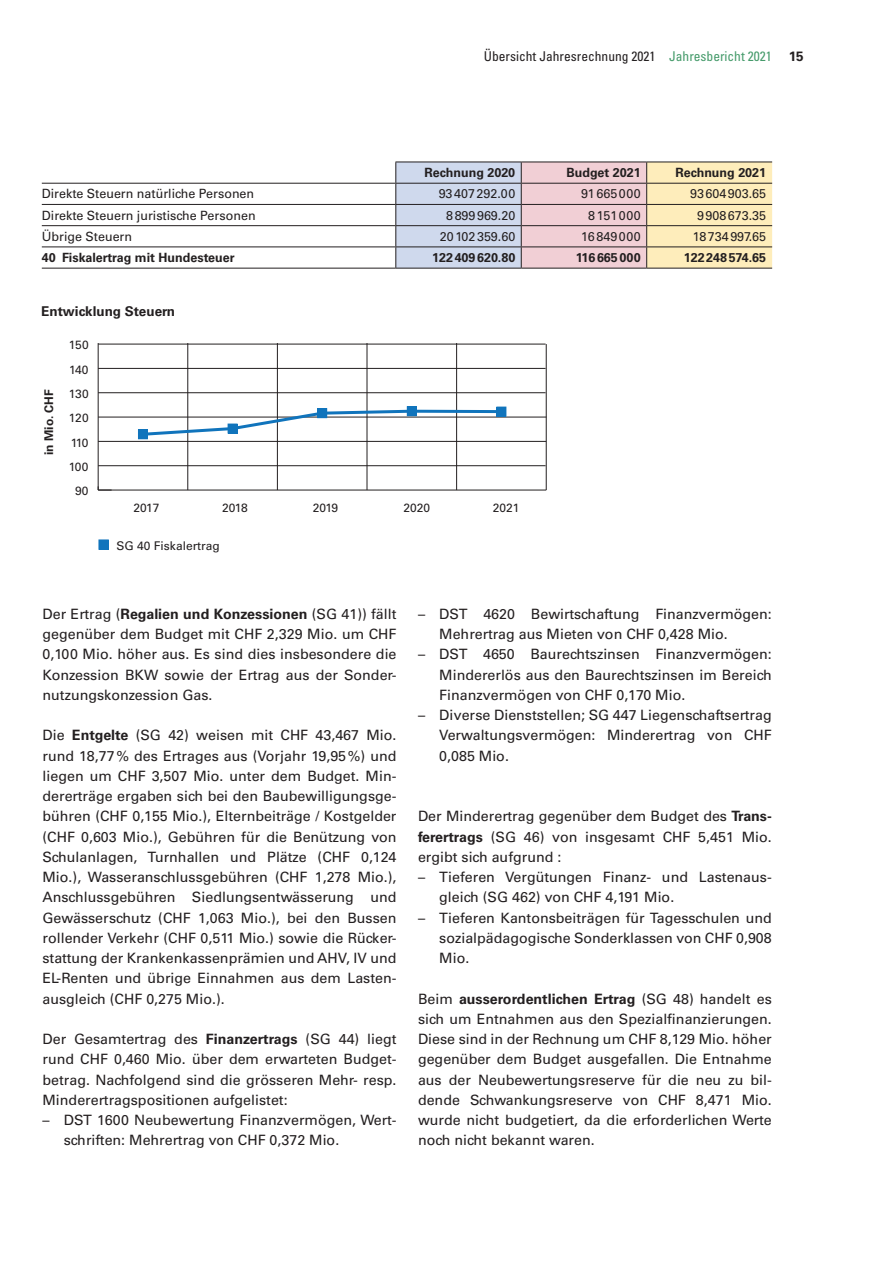
<style>
.page{position:relative;width:893px;height:1263px;background:#fff}
.page>*{position:absolute;margin:0;border:0;box-sizing:border-box;transform-origin:0 0}
.t1{font:14.25px/20.2px "Univers LT Pro 55 Roman";color:#231f20;text-align:justify}
.t2{font:700 14.25px "Univers LT Pro 65";color:#231f20}
.t3{font:condensed 13.5px "Univers LT Pro";color:#231f20}
.t4{font:700 13.5px "Univers LT Pro 65";color:#231f20}
.t5{font:12.75px "Univers LT Pro 55 Roman";color:#231f20}
.t6{font:700 12.75px "Univers LT Pro 65";color:#231f20}
.t7{font:12.75px "Univers LT Pro 55 Roman";letter-spacing:.04em;color:#231f20}
.t8{font:12px "Univers LT Pro 55 Roman";color:#231f20}
.t9{font:700 12px "Univers LT Pro 65";color:#231f20}
.s1{color:#469b6b}
.s2{font-family:"Univers LT Pro 55 Roman";font-weight:400}
.s3{font-family:"Univers LT Pro 65";font-weight:700}
</style>
<div class="page">
<svg style="left:395px;top:163px;width:377px;height:105px;background:#e4d7cf"></svg>
<hr style="left:395px;top:162px;width:126px;height:1px;background:#231f20">
<hr style="left:521px;top:162px;width:126px;height:1px;background:#231f20">
<hr style="left:647px;top:162px;width:125px;height:1px;background:#231f20">
<hr style="left:42px;top:183px;width:354px;height:1px;background:#231f20">
<hr style="left:42px;top:204px;width:354px;height:1px;background:#231f20">
<hr style="left:396px;top:204px;width:125px;height:1px;background:#231f20">
<hr style="left:521px;top:204px;width:126px;height:1px;background:#231f20">
<hr style="left:647px;top:204px;width:125px;height:1px;background:#231f20">
<hr style="left:42px;top:225px;width:354px;height:1px;background:#231f20">
<hr style="left:396px;top:225px;width:125px;height:1px;background:#231f20">
<hr style="left:521px;top:225px;width:126px;height:1px;background:#231f20">
<hr style="left:647px;top:225px;width:125px;height:1px;background:#231f20">
<hr style="left:42px;top:246px;width:354px;height:1px;background:#231f20">
<hr style="left:396px;top:246px;width:125px;height:1px;background:#231f20">
<hr style="left:521px;top:246px;width:126px;height:1px;background:#231f20">
<hr style="left:647px;top:246px;width:125px;height:1px;background:#231f20">
<hr style="left:42px;top:268px;width:354px;height:1px;background:#231f20">
<hr style="left:396px;top:268px;width:125px;height:1px;background:#231f20">
<hr style="left:521px;top:268px;width:126px;height:1px;background:#231f20">
<hr style="left:647px;top:268px;width:125px;height:1px;background:#231f20">
<div style="left:99px;top:540px;width:9px;height:9px;background:#1074bc"></div>
<div style="left:99px;top:540px;width:10px;height:10px;border:1px solid #1074bc"></div>
<hr style="left:98px;top:490px;width:448px;height:1px;background:#231f20">
<hr style="left:98px;top:343px;width:1px;height:147px;background:#231f20">
<hr style="left:187px;top:343px;width:1px;height:147px;background:#231f20">
<hr style="left:277px;top:343px;width:1px;height:147px;background:#231f20">
<hr style="left:367px;top:343px;width:1px;height:147px;background:#231f20">
<hr style="left:456px;top:343px;width:1px;height:147px;background:#231f20">
<hr style="left:546px;top:344px;width:1px;height:146px;background:#231f20">
<svg style="left:98px;top:486px;width:14px;height:5px"></svg>
<hr style="left:98px;top:465px;width:448px;height:1px;background:#231f20">
<hr style="left:98px;top:441px;width:448px;height:1px;background:#231f20">
<hr style="left:98px;top:417px;width:448px;height:1px;background:#231f20">
<hr style="left:98px;top:392px;width:448px;height:1px;background:#231f20">
<hr style="left:98px;top:368px;width:448px;height:1px;background:#231f20">
<hr style="left:98px;top:344px;width:448px;height:1px;background:#231f20">
<svg style="left:140px;top:408px;width:275px;height:29px"></svg>
<hr style="left:412px;top:410px;width:89px;height:3px;background:#1074bc">
<div style="left:138px;top:430px;width:9px;height:9px;background:#1074bc"></div>
<div style="left:138px;top:429px;width:10px;height:10px;border:1px solid #1074bc"></div>
<div style="left:228px;top:424px;width:9px;height:9px;background:#1074bc"></div>
<div style="left:318px;top:409px;width:9px;height:9px;background:#1074bc"></div>
<div style="left:317px;top:408px;width:10px;height:10px;border:1px solid #1074bc"></div>
<div style="left:407px;top:407px;width:9px;height:9px;background:#1074bc"></div>
<div style="left:407px;top:406px;width:10px;height:10px;border:1px solid #1074bc"></div>
<div style="left:497px;top:407px;width:9px;height:9px;background:#1074bc"></div>
<p class="t3" style="left:484px;top:47px;width:289px">Übersicht Jahresrechnung 2021 <span class="s1">Jahresbericht 2021</span></p>
<p class="t4" style="left:789px;top:47px;width:17px">15</p>
<p class="t6" style="left:425px;top:164px;width:92px">Rechnung 2020</p>
<p class="t6" style="left:567px;top:164px;width:76px">Budget 2021</p>
<p class="t6" style="left:675px;top:164px;width:92px">Rechnung 2021</p>
<p class="t5" style="left:42px;top:185px;width:214px">Direkte Steuern natürliche Personen</p>
<p class="t5" style="left:439px;top:185px;width:78px">93407292.00</p>
<p class="t7" style="left:581px;top:185px;width:61px">91665000</p>
<p class="t5" style="left:690px;top:185px;width:78px">93604903.65</p>
<p class="t5" style="left:42px;top:206px;width:215px">Direkte Steuern juristische Personen</p>
<p class="t5" style="left:446px;top:206px;width:71px">8899969.20</p>
<p class="t7" style="left:588px;top:206px;width:54px">8151000</p>
<p class="t5" style="left:697px;top:206px;width:71px">9908673.35</p>
<p class="t5" style="left:42px;top:228px;width:92px">Übrige Steuern</p>
<p class="t5" style="left:440px;top:228px;width:77px">20102359.60</p>
<p class="t7" style="left:581px;top:228px;width:61px">16849000</p>
<p class="t5" style="left:693px;top:228px;width:75px">18734997.65</p>
<p class="t6" style="left:42px;top:249px;width:194px">40 Fiskalertrag mit Hundesteuer</p>
<p class="t6" style="left:432px;top:249px;width:85px">122409620.80</p>
<p class="t6" style="left:576px;top:249px;width:66px">116665000</p>
<p class="t6" style="left:684px;top:249px;width:84px">122248574.65</p>
<p class="t4" style="left:41px;top:302px;width:135px">Entwicklung Steuern</p>
<p class="t8" style="left:69px;top:337px;width:21px">150</p>
<p class="t9" style="left:40px;top:455px;width:67px;rotate:-90deg">in Mio. CHF</p>
<p class="t8" style="left:69px;top:361px;width:21px">140</p>
<p class="t8" style="left:69px;top:385px;width:21px">130</p>
<p class="t8" style="left:69px;top:410px;width:21px">120</p>
<p class="t8" style="left:71px;top:434px;width:19px">110</p>
<p class="t8" style="left:69px;top:458px;width:21px">100</p>
<p class="t8" style="left:75px;top:483px;width:15px">90</p>
<p class="t8" style="left:134px;top:499px;width:27px">2017</p>
<p class="t8" style="left:222px;top:499px;width:27px">2018</p>
<p class="t8" style="left:313px;top:499px;width:27px">2019</p>
<p class="t8" style="left:404px;top:499px;width:28px">2020</p>
<p class="t8" style="left:493px;top:499px;width:28px">2021</p>
<p class="t8" style="left:117px;top:537px;width:105px">SG 40 Fiskalertrag</p>
<p class="t2" style="left:43px;top:604px;width:356px"><span class="s2">Der Ertrag (</span>Regalien und Konzessionen <span class="s2">(SG 41)) fällt</span></p>
<p class="t1" style="left:43px;top:623px;width:356px">gegenüber dem Budget mit CHF 2,329 Mio. um CHF 0,100 Mio. höher aus. Es sind dies insbesondere die Konzession BKW sowie der Ertrag aus der Sonder&shy;nutzungskonzession Gas.</p>
<p class="t1" style="left:43px;top:725px;width:355px">Die <span class="s3">Entgelte</span> (SG 42) weisen mit CHF 43,467 Mio. rund 18,77% des Ertrages aus (Vorjahr 19,95%) und liegen um CHF 3,507 Mio. unter dem Budget. Min&shy;dererträge ergaben sich bei den Baubewilligungsge&shy;bühren (CHF 0,155 Mio.), Elternbeiträge / Kostgelder (CHF 0,603 Mio.), Gebühren für die Benützung von Schulanlagen, Turnhallen und Plätze (CHF 0,124<br>Mio.), Wasseranschlussgebühren (CHF 1,278 Mio.), Anschlussgebühren Siedlungsentwässerung und Gewässerschutz (CHF 1,063 Mio.), bei den Bussen rollender Verkehr (CHF 0,511 Mio.) sowie die Rücker&shy;stattung der Krankenkassenprämien und AHV, IV und EL-Renten und übrige Einnahmen aus dem Lasten&shy;ausgleich (CHF 0,275 Mio.).</p>
<p class="t1" style="left:43px;top:1028px;width:356px">Der Gesamtertrag des <span class="s3">Finanzertrags</span> (SG 44) liegt rund CHF 0,460 Mio. über dem erwarteten Budget&shy;betrag. Nachfolgend sind die grösseren Mehr- resp.<br>Minderertragspositionen aufgelistet:</p>
<p class="t1" style="left:64px;top:1109px;width:334px;text-indent:-21px">– DST 1600 Neubewertung Finanzvermögen, Wert&shy;schriften: Mehrertrag von CHF 0,372 Mio.</p>
<p class="t1" style="left:439px;top:603px;width:334px;text-indent:-21px">– DST 4620 Bewirtschaftung Finanzvermögen:<br>Mehrertrag aus Mieten von CHF 0,428 Mio.</p>
<p class="t1" style="left:439px;top:644px;width:334px;text-indent:-21px">– DST 4650 Baurechtszinsen Finanzvermögen:<br>Mindererlös aus den Baurechtszinsen im Bereich Finanzvermögen von CHF 0,170 Mio.</p>
<p class="t1" style="left:439px;top:704px;width:334px;text-indent:-21px">– Diverse Dienststellen; SG 447 Liegenschaftsertrag Verwaltungsvermögen: Minderertrag von CHF 0,085 Mio.</p>
<p class="t1" style="left:418px;top:805px;width:355px">Der Minderertrag gegenüber dem Budget des <span class="s3">Trans&shy;ferertrags</span> (SG 46) von insgesamt CHF 5,451 Mio. ergibt sich aufgrund :</p>
<p class="t1" style="left:439px;top:866px;width:334px;text-indent:-21px">– Tieferen Vergütungen Finanz- und Lastenaus&shy;gleich (SG 462) von CHF 4,191 Mio.</p>
<p class="t1" style="left:439px;top:907px;width:334px;text-indent:-21px">– Tieferen Kantonsbeiträgen für Tagesschulen und sozialpädagogische Sonderklassen von CHF 0,908<br>Mio.</p>
<p class="t2" style="left:418px;top:988px;width:355px"><span class="s2">Beim</span> ausserordentlichen Ertrag <span class="s2">(SG 48) handelt es</span></p>
<p class="t1" style="left:418px;top:1008px;width:355px">sich um Entnahmen aus den Spezialfinanzierungen.<br>Diese sind in der Rechnung um CHF 8,129 Mio. höher gegenüber dem Budget ausgefallen. Die Entnahme aus der Neubewertungsreserve für die neu zu bil&shy;dende Schwankungsreserve von CHF 8,471 Mio. wurde nicht budgetiert, da die erforderlichen Werte noch nicht bekannt waren.</p>
</div>
